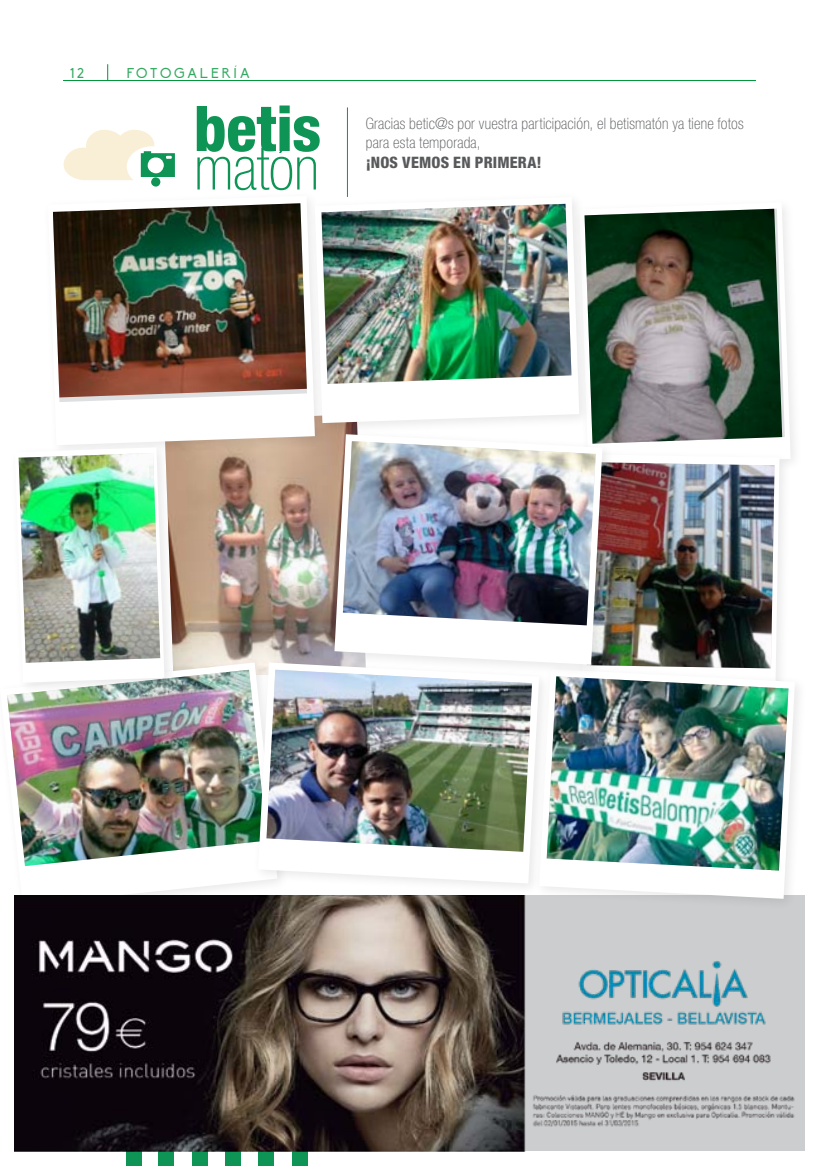
<style>
.page{position:relative;width:819px;height:1166px;background:#fff}
.page>*{position:absolute;margin:0;border:0;box-sizing:border-box;transform-origin:0 0}
.t1{font:800 condensed 63px "Helvetica Neue";letter-spacing:-.005em;color:#0e9454}
.t2{font:100 condensed 61.25px "Helvetica Neue";letter-spacing:-.01em;color:#0e9454}
.t3{font:100 condensed 15.75px/19.2px "Helvetica Neue";letter-spacing:.015em;color:#58595b}
.t4{font:800 condensed 15.75px "Helvetica Neue";letter-spacing:.01em;color:#58595b}
.t5{font:14px "Biko";letter-spacing:.2em;color:#00953a}
</style>
<div class="page">
<hr style="left:63px;top:80px;width:693px;height:1px;background:#00953a">
<div style="left:158px;top:1138px;width:16px;height:28px;background:#0e9454"></div>
<div style="left:126px;top:1138px;width:16px;height:28px;background:#0e9454"></div>
<div style="left:192px;top:1138px;width:16px;height:28px;background:#0e9454"></div>
<div style="left:225px;top:1138px;width:16px;height:28px;background:#0e9454"></div>
<div style="left:258px;top:1139px;width:16px;height:27px;background:#0e9454"></div>
<div style="left:292px;top:1139px;width:15px;height:27px;background:#0e9454"></div>
<img style="left:177px;top:436px;width:152px;height:221px">
<svg style="left:107px;top:64px;width:1px;height:16px"></svg>
<div style="left:151px;top:177px;width:9px;height:10px;background:#0e9454;border-radius:50%"></div>
<svg style="left:64px;top:130px;width:111px;height:50px"></svg>
<hr style="left:347px;top:107px;width:1px;height:90px;background:#0e9454">
<svg style="left:768px;top:208px;width:22px;height:229px"></svg>
<img style="left:591px;top:209px;width:191px;height:234px">
<svg style="left:14px;top:662px;width:238px;height:243px"></svg>
<img style="left:7px;top:670px;width:245px;height:196px">
<div style="left:252px;top:657px;width:300px;height:239px;background:#000;opacity:.09"></div>
<svg style="left:258px;top:662px;width:275px;height:221px"></svg>
<img style="left:266px;top:670px;width:266px;height:182px">
<div style="left:42px;top:190px;width:285px;height:268px;background:#000;opacity:.09"></div>
<svg style="left:48px;top:196px;width:267px;height:249px"></svg>
<svg style="left:53px;top:397px;width:254px;height:5px"></svg>
<img style="left:53px;top:203px;width:254px;height:194px">
<div style="left:309px;top:191px;width:282px;height:245px;background:#000;opacity:.09"></div>
<svg style="left:315px;top:197px;width:264px;height:226px"></svg>
<img style="left:321px;top:204px;width:250px;height:180px">
<img style="left:15px;top:895px;width:789px;height:256px">
<svg style="left:774px;top:465px;width:5px;height:198px"></svg>
<img style="left:615px;top:462px;width:159px;height:201px">
<div style="left:533px;top:663px;width:274px;height:249px;background:#000;opacity:.09"></div>
<svg style="left:539px;top:669px;width:255px;height:230px"></svg>
<img style="left:546px;top:676px;width:242px;height:194px">
<div style="left:9px;top:442px;width:168px;height:254px;background:#000;opacity:.09"></div>
<svg style="left:15px;top:447px;width:149px;height:236px"></svg>
<img style="left:19px;top:453px;width:141px;height:210px">
<div style="left:329px;top:429px;width:286px;height:249px;background:#000;opacity:.09"></div>
<svg style="left:334px;top:434px;width:268px;height:231px"></svg>
<img style="left:343px;top:441px;width:252px;height:184px">
<p class="t5" style="left:69px;top:65px;width:16px">12</p>
<p class="t5" style="left:126px;top:65px;width:125px">FOTOGALERÍA</p>
<h1 class="t1" style="left:194px;top:90px;width:129px">betis</h1>
<h2 class="t2" style="left:194px;top:134px;width:127px">matón</h2>
<p class="t3" style="left:366px;top:114px;width:379px">Gracias betic@s por vuestra participación, el betismatón ya tiene fotos para esta temporada,</p>
<p class="t4" style="left:366px;top:152px;width:178px">¡NOS VEMOS EN PRIMERA!</p>
</div>
